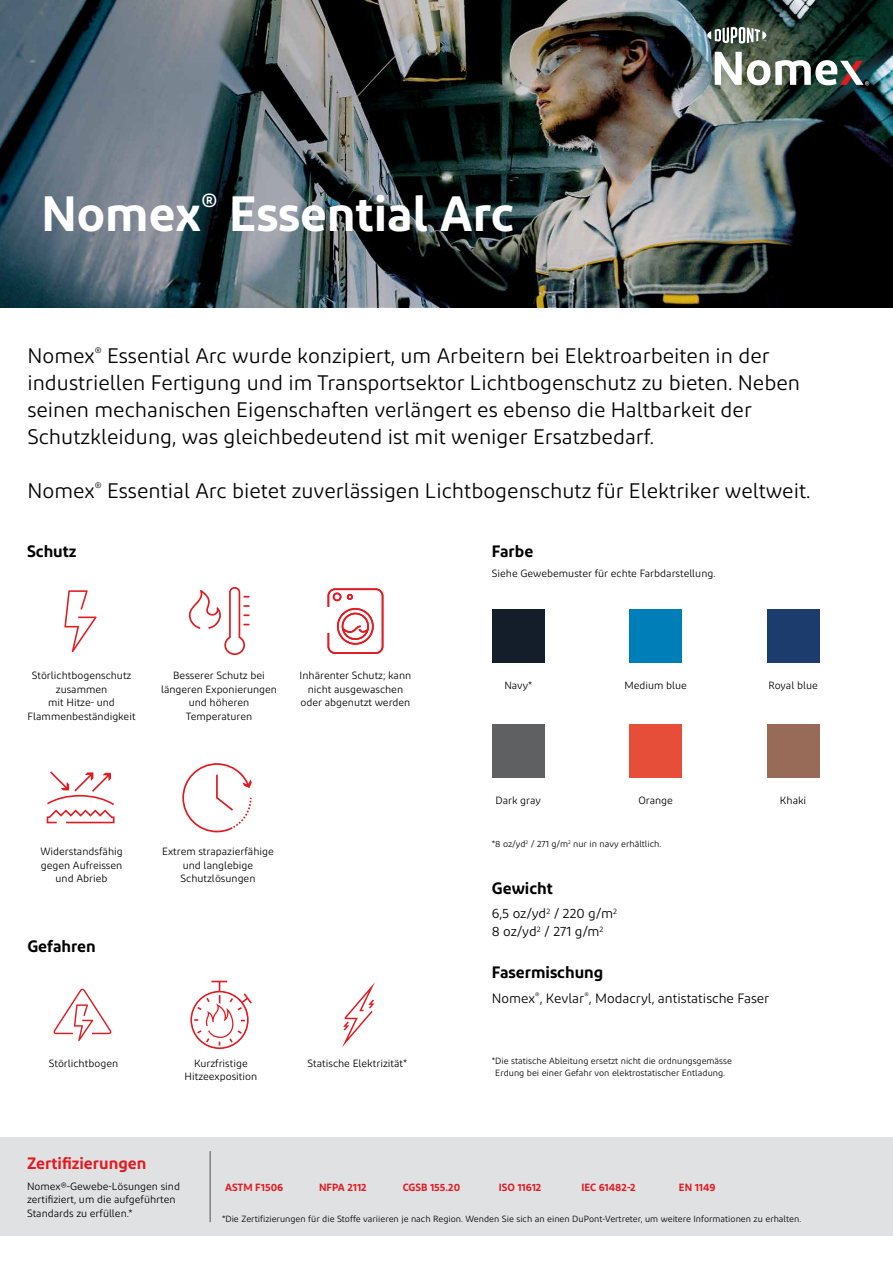
<style>
.page{position:relative;width:893px;height:1263px;background:#fff}
.page>*{position:absolute;margin:0;border:0;box-sizing:border-box;transform-origin:0 0}
.t1{font:600 49.5px "Diodrum";color:#fff}
.t2{font:21px/27px "Diodrum";color:#000}
.t3{font:600 16.5px "Diodrum";color:#000}
.t4{font:600 16.5px "Diodrum";color:#e11b22}
.t5{font:13.5px/18px "Diodrum";color:#000}
.t6{font:10.5px/13.5px "Diodrum";color:#000;text-align:center}
.t7{font:600 10.5px "Diodrum";color:#e11b22}
.t8{font:9px/12px "Diodrum";color:#000;text-align:center}
</style>
<div class="page">
<div style="left:0;top:1137px;width:893px;height:99px;background:#e0e1e2"></div>
<hr style="left:209px;top:1151px;width:2px;height:71px;background:#807f83">
<img style="left:0;top:0;width:893px;height:307px">
<svg style="left:707px;top:27px;width:59px;height:17px"></svg>
<svg style="left:715px;top:52px;width:154px;height:33px"></svg>
<svg style="left:53px;top:989px;width:59px;height:52px"></svg>
<svg style="left:190px;top:981px;width:62px;height:68px"></svg>
<svg style="left:342px;top:982px;width:33px;height:65px"></svg>
<div style="left:492px;top:609px;width:52px;height:54px;background:#141e2a"></div>
<div style="left:767px;top:609px;width:52px;height:54px;background:#1c3c6e"></div>
<div style="left:767px;top:724px;width:52px;height:54px;background:#986a58"></div>
<div style="left:492px;top:724px;width:52px;height:54px;background:#5f6062"></div>
<div style="left:629px;top:724px;width:53px;height:54px;background:#e74e39"></div>
<div style="left:629px;top:609px;width:53px;height:54px;background:#007eb7"></div>
<svg style="left:188px;top:587px;width:61px;height:68px"></svg>
<svg style="left:64px;top:590px;width:33px;height:62px"></svg>
<svg style="left:327px;top:588px;width:57px;height:66px"></svg>
<svg style="left:182px;top:763px;width:70px;height:69px"></svg>
<svg style="left:47px;top:771px;width:68px;height:52px"></svg>
<h1 class="t1" style="left:41px;top:181px;width:474px">Nomex<sup>®</sup> Essential Arc</h1>
<p class="t2" style="left:27px;top:342px;width:774px">Nomex<sup>®</sup> Essential Arc wurde konzipiert, um Arbeitern bei Elektroarbeiten in der industriellen Fertigung und im Transportsektor Lichtbogenschutz zu bieten. Neben seinen mechanischen Eigenschaften verlängert es ebenso die Haltbarkeit der Schutzkleidung, was gleichbedeutend ist mit weniger Ersatzbedarf.</p>
<h2 class="t2" style="left:27px;top:477px;width:785px">Nomex<sup>®</sup> Essential Arc bietet zuverlässigen Lichtbogenschutz für Elektriker weltweit.</h2>
<h3 class="t3" style="left:27px;top:541px;width:51px">Schutz</h3>
<p class="t6" style="left:28px;top:669px;width:110px">Störlichtbogenschutz zusammen<br>mit Hitze- und<br>Flammenbeständigkeit</p>
<p class="t6" style="left:161px;top:669px;width:118px">Besserer Schutz bei längeren Exponierungen und höheren<br>Temperaturen</p>
<p class="t6" style="left:300px;top:669px;width:113px">Inhärenter Schutz; kann nicht ausgewaschen oder abgenutzt werden</p>
<p class="t6" style="left:40px;top:845px;width:84px">Widerstandsfähig gegen Aufreissen und Abrieb</p>
<h3 class="t3" style="left:27px;top:936px;width:70px">Gefahren</h3>
<p class="t6" style="left:162px;top:845px;width:113px">Extrem strapazierfähige und langlebige<br>Schutzlösungen</p>
<p class="t6" style="left:49px;top:1056px;width:71px">Störlichtbogen</p>
<p class="t6" style="left:185px;top:1056px;width:74px">Kurzfristige<br>Hitzeexposition</p>
<p class="t6" style="left:308px;top:1056px;width:101px">Statische Elektrizität*</p>
<h3 class="t3" style="left:492px;top:540px;width:43px">Farbe</h3>
<p class="t6" style="left:492px;top:566px;width:225px">Siehe Gewebemuster für echte Farbdarstellung.</p>
<p class="t6" style="left:504px;top:678px;width:29px">Navy*</p>
<p class="t6" style="left:624px;top:678px;width:64px">Medium blue</p>
<p class="t6" style="left:768px;top:678px;width:51px">Royal blue</p>
<p class="t6" style="left:495px;top:793px;width:47px">Dark gray</p>
<p class="t6" style="left:638px;top:793px;width:36px">Orange</p>
<p class="t6" style="left:780px;top:793px;width:28px">Khaki</p>
<p class="t8" style="left:492px;top:838px;width:171px">*8 oz/yd<sup>2</sup> / 271 g/m<sup>2</sup> nur in navy erhältlich.</p>
<h3 class="t3" style="left:492px;top:877px;width:63px">Gewicht</h3>
<p class="t5" style="left:492px;top:904px;width:127px">6,5 oz/yd<sup>2</sup> / 220 g/m<sup>2<br></sup>8 oz/yd<sup>2</sup> / 271 g/m<sup>2</sup></p>
<h3 class="t3" style="left:492px;top:962px;width:113px">Fasermischung</h3>
<p class="t5" style="left:492px;top:989px;width:279px">Nomex<sup>®</sup>, Kevlar<sup>®</sup>, Modacryl, antistatische Faser</p>
<p class="t8" style="left:492px;top:1055px;width:242px">*Die statische Ableitung ersetzt nicht die ordnungsgemässe<br>Erdung bei einer Gefahr von elektrostatischer Entladung.</p>
<h3 class="t4" style="left:27px;top:1153px;width:121px">Zertifizierungen</h3>
<p class="t6" style="left:27px;top:1179px;width:155px;text-align:left">Nomex®-Gewebe-Lösungen sind zertifiziert, um die aufgeführten<br>Standards zu erfüllen.*</p>
<p class="t7" style="left:225px;top:1180px;width:60px">ASTM F1506</p>
<p class="t7" style="left:319px;top:1180px;width:49px">NFPA 2112</p>
<p class="t7" style="left:403px;top:1180px;width:59px">CGSB 155.20</p>
<p class="t7" style="left:499px;top:1180px;width:44px">ISO 11612</p>
<p class="t7" style="left:581px;top:1180px;width:56px">IEC 61482-2</p>
<p class="t7" style="left:679px;top:1180px;width:38px">EN 1149</p>
<p class="t8" style="left:222px;top:1213px;width:581px">*Die Zertifizierungen für die Stoffe variieren je nach Region. Wenden Sie sich an einen DuPont-Vertreter, um weitere Informationen zu erhalten.</p>
</div>
